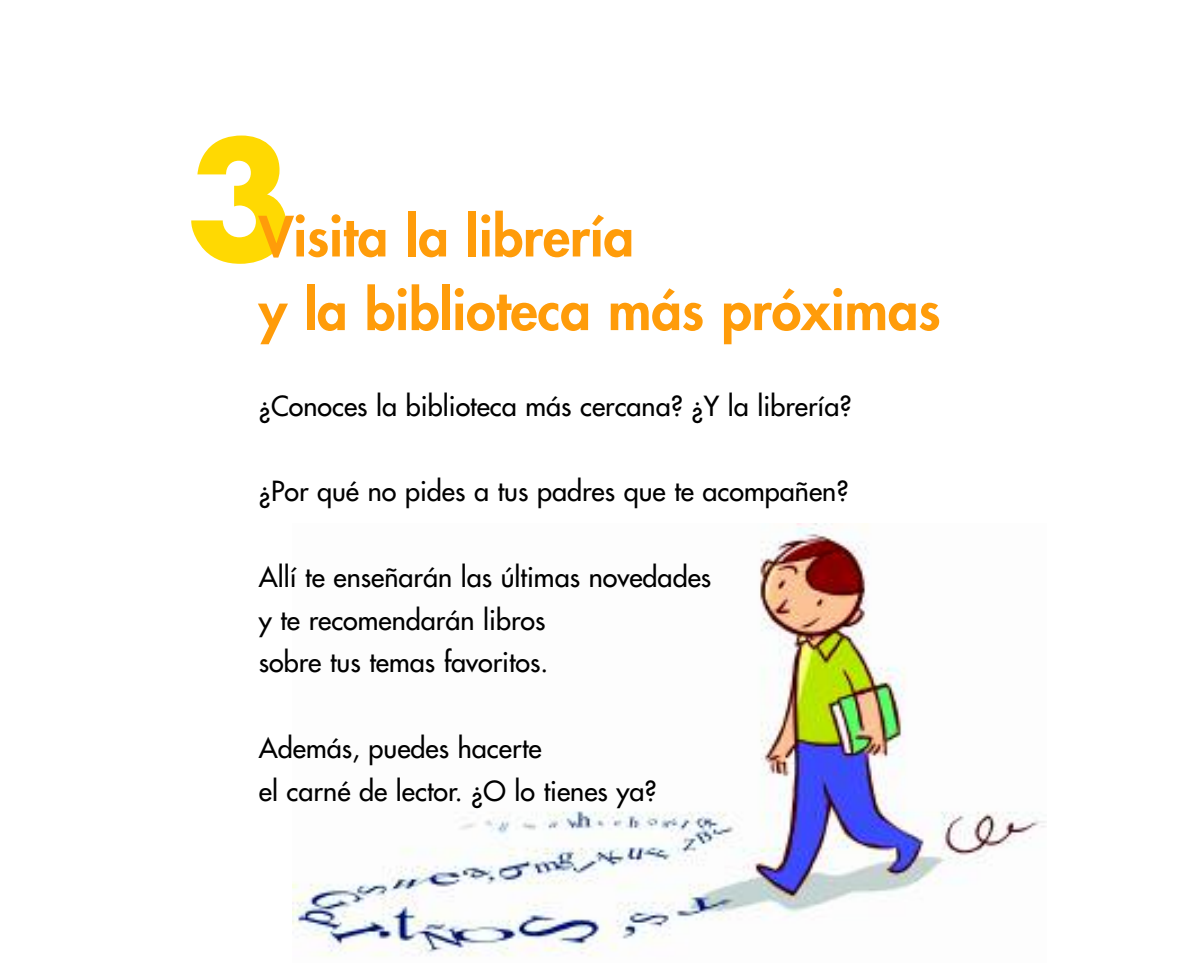
<style>
.page{position:relative;width:1200px;height:970px;background:#fff}
.page>*{position:absolute;margin:0;border:0;box-sizing:border-box;transform-origin:0 0}
.t1{font:700 157.5px "Futura";color:#ffd902}
.t2{font:800 54px/73.6px "Futura";color:#ff9c0a}
.t3{font:27px/42.8px "Futura";color:#000}
</style>
<div class="page">
<img style="left:292px;top:523px;width:754px;height:434px">
<h1 class="t1" style="left:186px;top:128px;width:110px">3</h1>
<h2 class="t2" style="left:259px;top:204px;width:683px">Visita la librería<br>y la biblioteca más próximas</h2>
<p class="t3" style="left:259px;top:386px;width:594px">¿Conoces la biblioteca más cercana? ¿Y la librería?</p>
<p class="t3" style="left:259px;top:471px;width:591px">¿Por qué no pides a tus padres que te acompañen?</p>
<p class="t3" style="left:259px;top:557px;width:454px">Allí te enseñarán las últimas novedades y te recomendarán libros<br>sobre tus temas favoritos.</p>
<p class="t3" style="left:259px;top:728px;width:399px">Además, puedes hacerte<br>el carné de lector. ¿O lo tienes ya?</p>
</div>
